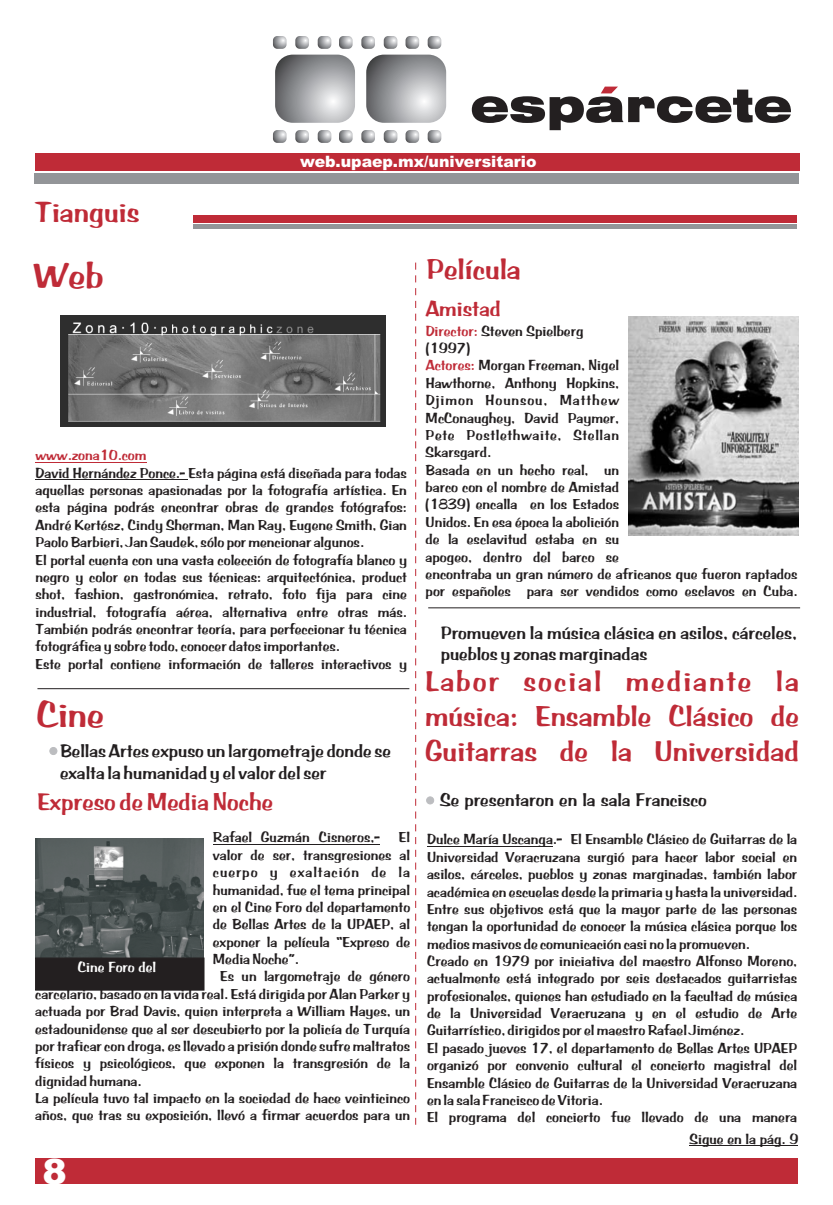
<style>
.page{position:relative;width:833px;height:1205px;background:#fff}
.page>*{position:absolute;margin:0;border:0;box-sizing:border-box;transform-origin:0 0}
.t1{font:37.5px "BRADDON";color:#bf2b37}
.t2{font:900 35px "Arial";color:#fff;scale:1.05 1}
.t3{font:30px/34.8px "BRADDON";color:#bf2b37;text-align:justify}
.t4{font:25px "BRADDON";color:#bf2b37}
.t5{font:22.5px "BRADDON";color:#bf2b37}
.t6{font:18.75px/21.8px "BRADDON";color:#231f20}
.t7{font:900 15.75px "Arial";color:#fff}
.t8{font:15px/17.4px "BRADDON";color:#231f20}
.t9{font:15px "BRADDON";letter-spacing:.065em;color:#231f20}
.t10{font:15px "BRADDON";color:#bf2b37}
.t11{font:15px "BRADDON";color:#fff}
.s1{color:#bf2b37}
</style>
<div class="page">
<div style="left:35px;top:1158px;width:763px;height:25px;background:#bf2b37"></div>
<svg style="left:472px;top:87px;width:319px;height:43px"></svg>
<div style="left:35px;top:153px;width:764px;height:17px;background:#bf2b37"></div>
<div style="left:35px;top:173px;width:764px;height:10px;background:#939598"></div>
<svg style="left:275px;top:55px;width:80px;height:68px"></svg>
<svg style="left:273px;top:36px;width:14px;height:13px"></svg>
<svg style="left:366px;top:55px;width:80px;height:68px"></svg>
<svg style="left:318px;top:36px;width:13px;height:13px"></svg>
<svg style="left:295px;top:36px;width:14px;height:13px"></svg>
<svg style="left:405px;top:36px;width:14px;height:13px"></svg>
<svg style="left:428px;top:36px;width:13px;height:13px"></svg>
<svg style="left:339px;top:36px;width:14px;height:13px"></svg>
<svg style="left:384px;top:36px;width:13px;height:13px"></svg>
<svg style="left:361px;top:36px;width:14px;height:13px"></svg>
<svg style="left:273px;top:130px;width:14px;height:13px"></svg>
<svg style="left:318px;top:130px;width:13px;height:13px"></svg>
<svg style="left:295px;top:130px;width:14px;height:13px"></svg>
<svg style="left:405px;top:130px;width:14px;height:13px"></svg>
<svg style="left:428px;top:130px;width:13px;height:13px"></svg>
<svg style="left:339px;top:130px;width:14px;height:13px"></svg>
<svg style="left:384px;top:130px;width:13px;height:13px"></svg>
<svg style="left:361px;top:130px;width:14px;height:13px"></svg>
<hr style="left:213px;top:844px;width:167px;height:1px;background:#231f20">
<div style="left:193px;top:215px;width:603px;height:7px;background:#bf2b37"></div>
<hr style="left:193px;top:225px;width:603px;height:4px;background:#939598">
<div style="left:50px;top:747px;width:7px;height:8px;background:#bcbdc0;border:1px solid #bcbdc0;border-radius:50%"></div>
<img style="left:36px;top:839px;width:168px;height:118px">
<img style="left:628px;top:316px;width:170px;height:219px">
<svg style="left:415px;top:263px;width:1px;height:862px"></svg>
<hr style="left:37px;top:688px;width:372px;height:1px;background:#231f20">
<hr style="left:35px;top:462px;width:111px;height:1px;background:#bf2b37">
<hr style="left:35px;top:479px;width:153px;height:1px;background:#231f20">
<img style="left:60px;top:315px;width:325px;height:112px">
<hr style="left:427px;top:846px;width:126px;height:1px;background:#231f20">
<div style="left:426px;top:797px;width:8px;height:7px;background:#bcbdc0;border:1px solid #bcbdc0;border-radius:50%"></div>
<hr style="left:428px;top:607px;width:372px;height:1px;background:#231f20">
<div style="left:35px;top:958px;width:169px;height:32px;background:#231f20"></div>
<hr style="left:689px;top:1145px;width:109px;height:1px;background:#231f20">
<h3 class="t3" style="left:35px;top:196px;width:106px">Tianguis</h3>
<h1 class="t1" style="left:34px;top:254px;width:71px">Web</h1>
<p class="t7" style="left:300px;top:155px;width:238px">web.upaep.mx/universitario</p>
<h3 class="t3" style="left:427px;top:253px;width:96px">Película</h3>
<p class="t10" style="left:35px;top:446px;width:113px">www.zona10.com</p>
<p class="t8" style="left:35px;top:465px;width:373px">David Hernández Ponce.- Esta página está diseñada para todas aquellas personas apasionadas por la fotografía artística. En esta página podrás encontrar obras de grandes fotógrafos:<br>André Kertész, Cindy Sherman, Man Ray, Eugene Smith, Gian Paolo Barbieri, Jan Saudek, sólo por mencionar algunos.<br>El portal cuenta con una vasta colección de fotografía blanco y negro y color en todas sus técnicas: arquitectónica, product shot, fashion, gastronómica, retrato, foto fija para cine industrial, fotografía aérea, alternativa entre otras más.<br>También podrás encontrar teoría, para perfeccionar tu técnica fotográfica y sobre todo, conocer datos importantes.<br>Este portal contiene información de talleres interactivos y</p>
<h1 class="t1" style="left:37px;top:692px;width:68px">Cine</h1>
<p class="t6" style="left:60px;top:741px;width:332px">Bellas Artes expuso un largometraje donde se exalta la humanidad y el valor del ser</p>
<h3 class="t4" style="left:37px;top:787px;width:237px">Expreso de Media Noche</h3>
<p class="t8" style="left:213px;top:829px;width:168px">Rafael Guzmán Cisneros,-</p>
<p class="t8" style="left:399px;top:829px;width:13px">El</p>
<p class="t8" style="left:213px;top:847px;width:199px">valor de ser, transgresiones al</p>
<p class="t9" style="left:213px;top:863px;width:199px">cuerpo y exaltación de la</p>
<p class="t8" style="left:213px;top:881px;width:199px">humanidad, fue el tema principal</p>
<p class="t8" style="left:213px;top:899px;width:199px">en el Cine Foro del departamento</p>
<p class="t8" style="left:213px;top:916px;width:199px">de Bellas Artes de la UPAEP, al</p>
<p class="t8" style="left:213px;top:933px;width:199px">exponer la película “Expreso de</p>
<p class="t8" style="left:213px;top:951px;width:87px">Media Noche”.</p>
<p class="t8" style="left:220px;top:968px;width:191px">Es un largometraje de género</p>
<p class="t8" style="left:35px;top:985px;width:376px">carcelario, basado en la vida real. Está dirigida por Alan Parker y</p>
<p class="t8" style="left:35px;top:1003px;width:376px">actuada por Brad Davis, quien interpreta a William Hayes, un</p>
<p class="t8" style="left:35px;top:1020px;width:376px">estadounidense que al ser descubierto por la policía de Turquía</p>
<p class="t8" style="left:35px;top:1038px;width:376px">por traficar con droga, es llevado a prisión donde sufre maltratos</p>
<p class="t8" style="left:35px;top:1055px;width:376px">físicos y psicológicos, que exponen la transgresión de la</p>
<p class="t8" style="left:35px;top:1072px;width:108px">dignidad humana.</p>
<p class="t8" style="left:35px;top:1090px;width:376px">La película tuvo tal impacto en la sociedad de hace veinticinco</p>
<p class="t8" style="left:35px;top:1107px;width:376px">años, que tras su exposición, llevó a firmar acuerdos para un</p>
<p class="t11" style="left:78px;top:958px;width:80px">Cine Foro del</p>
<h2 class="t2" style="left:42px;top:1158px;width:25px">8</h2>
<h3 class="t5" style="left:426px;top:296px;width:77px">Amistad</h3>
<p class="t8" style="left:426px;top:323px;width:159px"><span class="s1">Director:</span> Steven Spielberg</p>
<p class="t8" style="left:426px;top:357px;width:195px"><span class="s1">Actores:</span> Morgan Freeman, Nigel</p>
<p class="t8" style="left:426px;top:340px;width:46px">(1997)</p>
<p class="t8" style="left:426px;top:375px;width:373px">Hawthorne, Anthony Hopkins,<br>Djimon Hounsou, Matthew<br>McConaughey, David Paymer,<br>Pete Postlethwaite, Stellan<br>Skarsgard.<br>Basada en un hecho real, un<br>barco con el nombre de Amistad<br>(1839) encalla en los Estados<br>Unidos. En esa época la abolición<br>de la esclavitud estaba en su<br>apogeo, dentro del barco se<br>encontraba un gran número de africanos que fueron raptados por españoles para ser vendidos como esclavos en Cuba.</p>
<p class="t6" style="left:441px;top:622px;width:358px">Promueven la música clásica en asilos, cárceles, pueblos y zonas marginadas</p>
<h3 class="t3" style="left:425px;top:665px;width:375px">Labor social mediante la música: Ensamble Clásico de Guitarras de la Universidad</h3>
<p class="t6" style="left:440px;top:790px;width:268px">Se presentaron en la sala Francisco</p>
<p class="t8" style="left:427px;top:831px;width:372px">Dulce María Uscanga.- El Ensamble Clásico de Guitarras de la Universidad Veracruzana surgió para hacer labor social en asilos, cárceles, pueblos y zonas marginadas, también labor académica en escuelas desde la primaria y hasta la universidad.<br>Entre sus objetivos está que la mayor parte de las personas tengan la oportunidad de conocer la música clásica porque los medios masivos de comunicación casi no la promueven.<br>Creado en 1979 por iniciativa del maestro Alfonso Moreno, actualmente está integrado por seis destacados guitarristas profesionales, quienes han estudiado en la facultad de música de la Universidad Veracruzana y en el estudio de Arte Guitarrístico, dirigidos por el maestro Rafael Jiménez.<br>El pasado jueves 17, el departamento de Bellas Artes UPAEP organizó por convenio cultural el concierto magistral del Ensamble Clásico de Guitarras de la Universidad Veracruzana en la sala Francisco de Vitoria.<br>El programa del concierto fue llevado de una manera</p>
<p class="t8" style="left:689px;top:1131px;width:110px">Sigue en la pág. 9</p>
</div>
